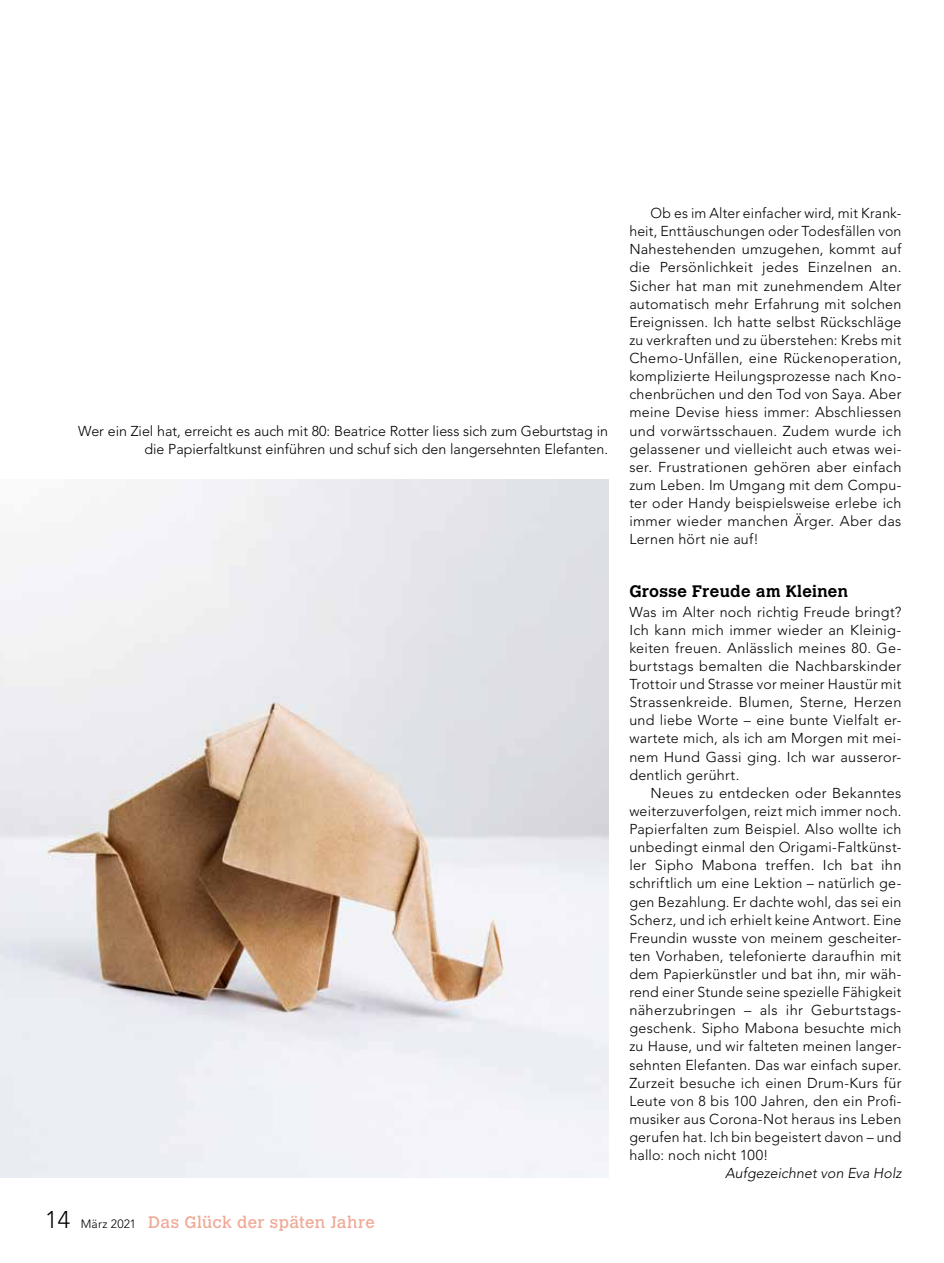
<style>
.page{position:relative;width:944px;height:1263px;background:#fff}
.page>*{position:absolute;margin:0;border:0;box-sizing:border-box;transform-origin:0 0}
.t1{font:16.5px "Calvert MT Std";letter-spacing:.02em;color:#efaa97}
.t2{font:700 16.5px "Calvert MT Std";letter-spacing:.02em;color:#000}
.t3{font:300 14.25px/18.1px "Avenir LT Std";letter-spacing:.01em;color:#000;text-align:justify}
.t4{font:italic 300 14.25px "Avenir LT Std";color:#000}
.s1{font-family:"Avenir LT Std";font-weight:300;font-size:24px;color:#000}
.s2{font-family:"Avenir LT Std";font-weight:300;font-size:12px;color:#000}
</style>
<div class="page">
<img style="left:0;top:479px;width:608px;height:699px">
<p class="t3" style="left:78px;top:422px;width:531px;text-align:right">Wer ein Ziel hat, erreicht es auch mit 80: Beatrice Rotter liess sich zum Geburtstag in die Papierfaltkunst einführen und schuf sich den langersehnten Elefanten.</p>
<p class="t1" style="left:45px;top:1212px;width:331px"><span class="s1">14</span> <span class="s2">März 2021</span> Das Glück der späten Jahre</p>
<p class="t3" style="left:629px;top:204px;width:274px;text-indent:21px">Ob es im Alter einfacher wird, mit Krank&shy;heit, Enttäuschungen oder Todesfällen von Nahestehenden umzugehen, kommt auf die Persönlichkeit jedes Einzelnen an.<br>Sicher hat man mit zunehmendem Alter automatisch mehr Erfahrung mit solchen Ereignissen. Ich hatte selbst Rückschläge zu verkraften und zu überstehen: Krebs mit Chemo-Unfällen, eine Rückenoperation, komplizierte Heilungsprozesse nach Kno&shy;chenbrüchen und den Tod von Saya. Aber meine Devise hiess immer: Abschliessen und vorwärtsschauen. Zudem wurde ich gelassener und vielleicht auch etwas wei&shy;ser. Frustrationen gehören aber einfach zum Leben. Im Umgang mit dem Compu&shy;ter oder Handy beispielsweise erlebe ich immer wieder manchen Ärger. Aber das Lernen hört nie auf!</p>
<p class="t2" style="left:629px;top:581px;width:220px">Grosse Freude am Kleinen</p>
<p class="t3" style="left:629px;top:603px;width:274px">Was im Alter noch richtig Freude bringt?<br>Ich kann mich immer wieder an Kleinig&shy;keiten freuen. Anlässlich meines 80. Ge&shy;burtstags bemalten die Nachbarskinder Trottoir und Strasse vor meiner Haustür mit Strassenkreide. Blumen, Sterne, Herzen und liebe Worte – eine bunte Vielfalt er&shy;wartete mich, als ich am Morgen mit mei&shy;nem Hund Gassi ging. Ich war ausseror&shy;dentlich gerührt.</p>
<p class="t3" style="left:629px;top:784px;width:274px;text-indent:21px">Neues zu entdecken oder Bekanntes weiterzuverfolgen, reizt mich immer noch.<br>Papierfalten zum Beispiel. Also wollte ich unbedingt einmal den Origami-Faltkünst&shy;ler Sipho Mabona treffen. Ich bat ihn schriftlich um eine Lektion – natürlich ge&shy;gen Bezahlung. Er dachte wohl, das sei ein Scherz, und ich erhielt keine Antwort. Eine Freundin wusste von meinem gescheiter&shy;ten Vorhaben, telefonierte daraufhin mit dem Papierkünstler und bat ihn, mir wäh&shy;rend einer Stunde seine spezielle Fähigkeit näherzubringen – als ihr Geburtstags&shy;geschenk. Sipho Mabona besuchte mich zu Hause, und wir falteten meinen langer&shy;sehnten Elefanten. Das war einfach super.<br>Zurzeit besuche ich einen Drum-Kurs für Leute von 8 bis 100 Jahren, den ein Profi&shy;musiker aus Corona-Not heraus ins Leben gerufen hat. Ich bin begeistert davon – und hallo: noch nicht 100!</p>
<p class="t4" style="left:725px;top:1165px;width:178px">Aufgezeichnet von Eva Holz</p>
</div>
